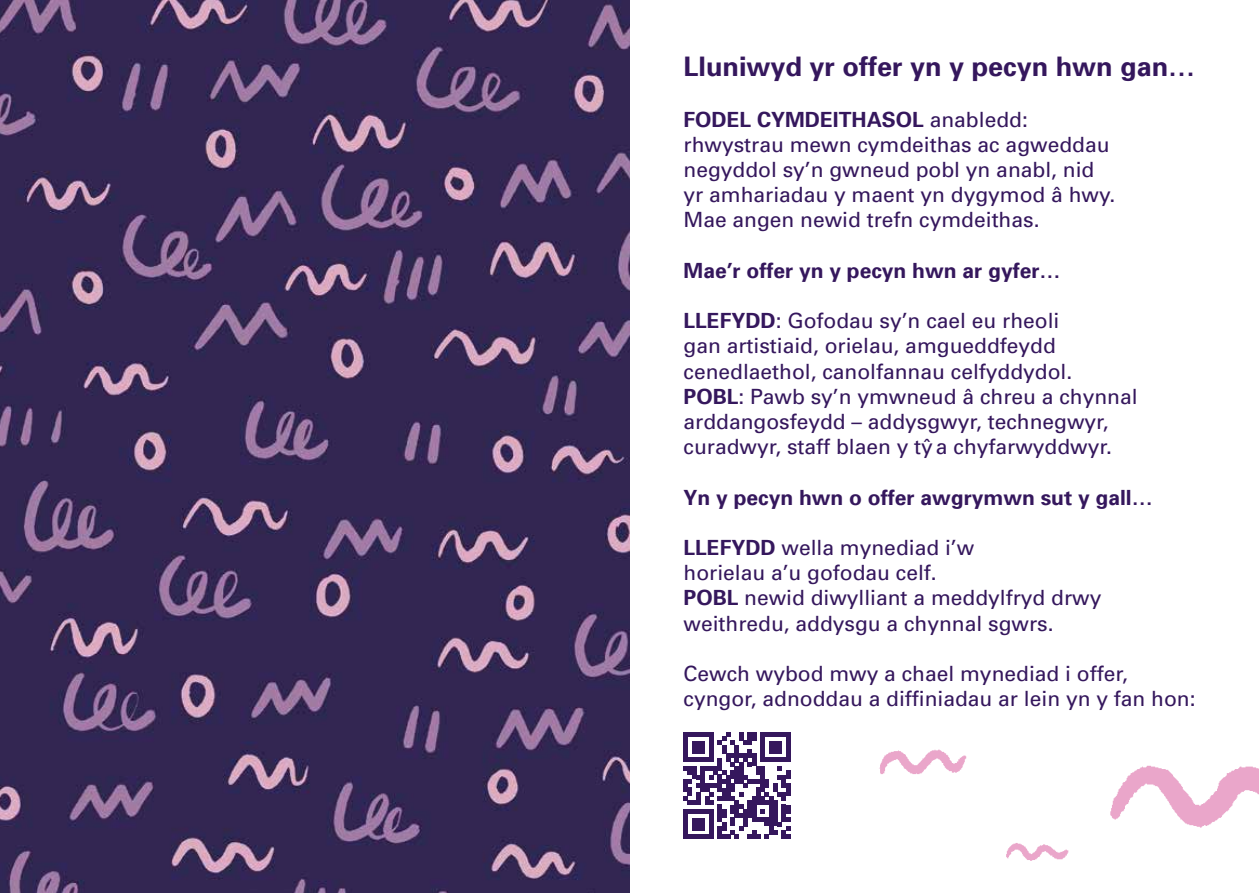
<style>
.page{position:relative;width:1259px;height:893px;background:#fff}
.page>*{position:absolute;margin:0;border:0;box-sizing:border-box;transform-origin:0 0}
.t1{font:700 27px "Univers 65";color:#35175d}
.t2{font:21px/25.2px "Univers";color:#35175d}
.t3{font:700 21px "Univers 65";color:#35175d}
.s1{font-family:"Univers";font-weight:400}
.s2{font-family:"Univers 65";font-weight:700}
</style>
<div class="page">
<svg style="left:683px;top:732px;width:107px;height:107px"></svg>
<img style="left:0;top:0;width:629px;height:893px">
<img style="left:1110px;top:765px;width:149px;height:63px">
<img style="left:879px;top:749px;width:88px;height:25px">
<img style="left:1006px;top:843px;width:63px;height:18px">
<p class="t1" style="left:683px;top:49px;width:513px">Lluniwyd yr offer yn y pecyn hwn gan…</p>
<p class="t3" style="left:683px;top:106px;width:346px">FODEL CYMDEITHASOL <span class="s1">anabledd:</span></p>
<p class="t2" style="left:683px;top:132px;width:433px">rhwystrau mewn cymdeithas ac agweddau negyddol sy’n gwneud pobl yn anabl, nid yr amhariadau y maent yn dygymod â hwy.<br>Mae angen newid trefn cymdeithas.</p>
<p class="t3" style="left:683px;top:257px;width:378px">Mae’r offer yn y pecyn hwn ar gyfer…</p>
<p class="t2" style="left:683px;top:308px;width:455px"><span class="s2">LLEFYDD</span>: Gofodau sy’n cael eu rheoli<br>gan artistiaid, orielau, amgueddfeydd cenedlaethol, canolfannau celfyddydol.<br><span class="s2">POBL</span>: Pawb sy’n ymwneud â chreu a chynnal arddangosfeydd – addysgwyr, technegwyr, curadwyr, staff blaen y tyˆ a chyfarwyddwyr.</p>
<p class="t3" style="left:683px;top:484px;width:471px">Yn y pecyn hwn o offer awgrymwn sut y gall…</p>
<p class="t2" style="left:683px;top:535px;width:419px"><span class="s2">LLEFYDD</span> wella mynediad i’w<br>horielau a’u gofodau celf.<br><span class="s2">POBL</span> newid diwylliant a meddylfryd drwy weithredu, addysgu a chynnal sgwrs.</p>
<p class="t2" style="left:683px;top:661px;width:513px">Cewch wybod mwy a chael mynediad i offer, cyngor, adnoddau a diffiniadau ar lein yn y fan hon:</p>
</div>
